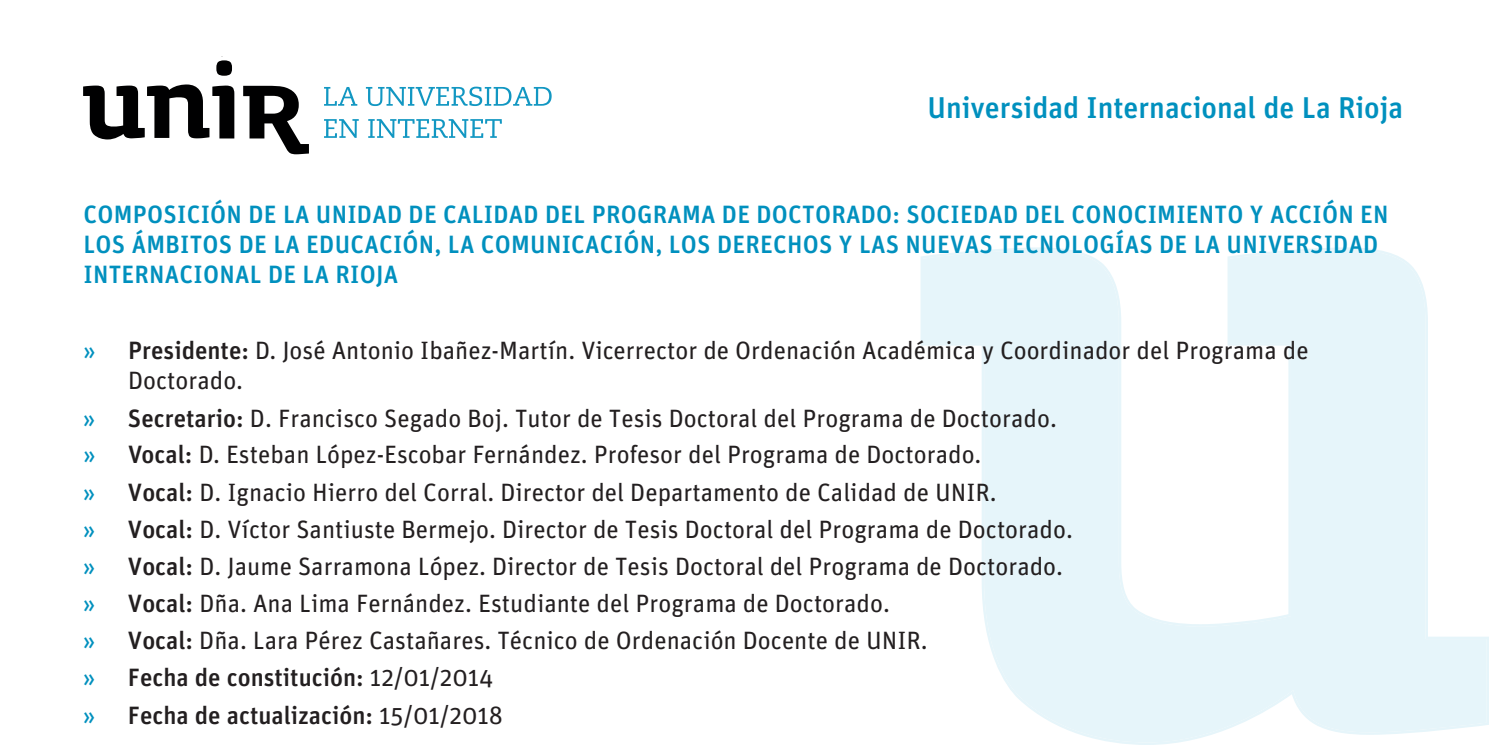
<style>
.page{position:relative;width:1489px;height:745px;background:#fff}
.page>*{position:absolute;margin:0;border:0;box-sizing:border-box;transform-origin:0 0}
.t1{font:500 30px "Unit OT";color:#0090be}
.t2{font:25px/37px "Unit OT";color:#231f20}
.titulo{font:500 25px/30px "Unit OT";letter-spacing:.01em;color:#0090be}
.s1{color:#0090be}
.s2{font-weight:500}
</style>
<div class="page">
<svg style="left:920px;top:247px;width:568px;height:497px;fill:#e6f5fa"></svg>
<svg style="left:216px;top:60px;width:16px;height:16px"></svg>
<svg style="left:83px;top:84px;width:151px;height:55px"></svg>
<svg style="left:243px;top:86px;width:66px;height:68px"></svg>
<svg style="left:324px;top:87px;width:33px;height:19px"></svg>
<svg style="left:366px;top:87px;width:185px;height:19px"></svg>
<svg style="left:324px;top:119px;width:35px;height:19px"></svg>
<svg style="left:368px;top:119px;width:134px;height:19px"></svg>
<p class="t1" style="left:927px;top:88px;width:477px">Universidad Internacional de La Rioja</p>
<p class="titulo" style="left:83px;top:199px;width:1306px">COMPOSICIÓN DE LA UNIDAD DE CALIDAD DEL PROGRAMA DE DOCTORADO: SOCIEDAD DEL CONOCIMIENTO Y ACCIÓN EN<br>LOS ÁMBITOS DE LA EDUCACIÓN, LA COMUNICACIÓN, LOS DERECHOS Y LAS NUEVAS TECNOLOGÍAS DE LA UNIVERSIDAD<br>INTERNACIONAL DE LA RIOJA</p>
<p class="t2" style="left:128px;top:334px;width:1181px;line-height:30px;text-indent:-45px"><span class="s1">»</span> <span class="s2">Presidente:</span> D. José Antonio Ibañez-Martín. Vicerrector de Ordenación Académica y Coordinador del Programa de<br>Doctorado.</p>
<p class="t2" style="left:83px;top:398px;width:975px"><span class="s1">»</span> <span class="s2">Secretario:</span> D. Francisco Segado Boj. Tutor de Tesis Doctoral del Programa de Doctorado.</p>
<p class="t2" style="left:83px;top:435px;width:899px"><span class="s1">»</span> <span class="s2">Vocal:</span> D. Esteban López-Escobar Fernández. Profesor del Programa de Doctorado.</p>
<p class="t2" style="left:83px;top:473px;width:991px"><span class="s1">»</span> <span class="s2">Vocal:</span> D. Ignacio Hierro del Corral. Director del Departamento de Calidad de UNIR.<br><span class="s1">»</span> <span class="s2">Vocal:</span> D. Víctor Santiuste Bermejo. Director de Tesis Doctoral del Programa de Doctorado. <span class="s1">»</span> <span class="s2">Vocal:</span> D. Jaume Sarramona López. Director de Tesis Doctoral del Programa de Doctorado. <span class="s1">»</span> <span class="s2">Vocal:</span> Dña. Ana Lima Fernández. Estudiante del Programa de Doctorado.<br><span class="s1">»</span> <span class="s2">Vocal:</span> Dña. Lara Pérez Castañares. Técnico de Ordenación Docente de UNIR.<br><span class="s1">»</span> <span class="s2">Fecha de constitución:</span> 12/01/2014<br><span class="s1">»</span> <span class="s2">Fecha de actualización:</span> 15/01/2018</p>
</div>
